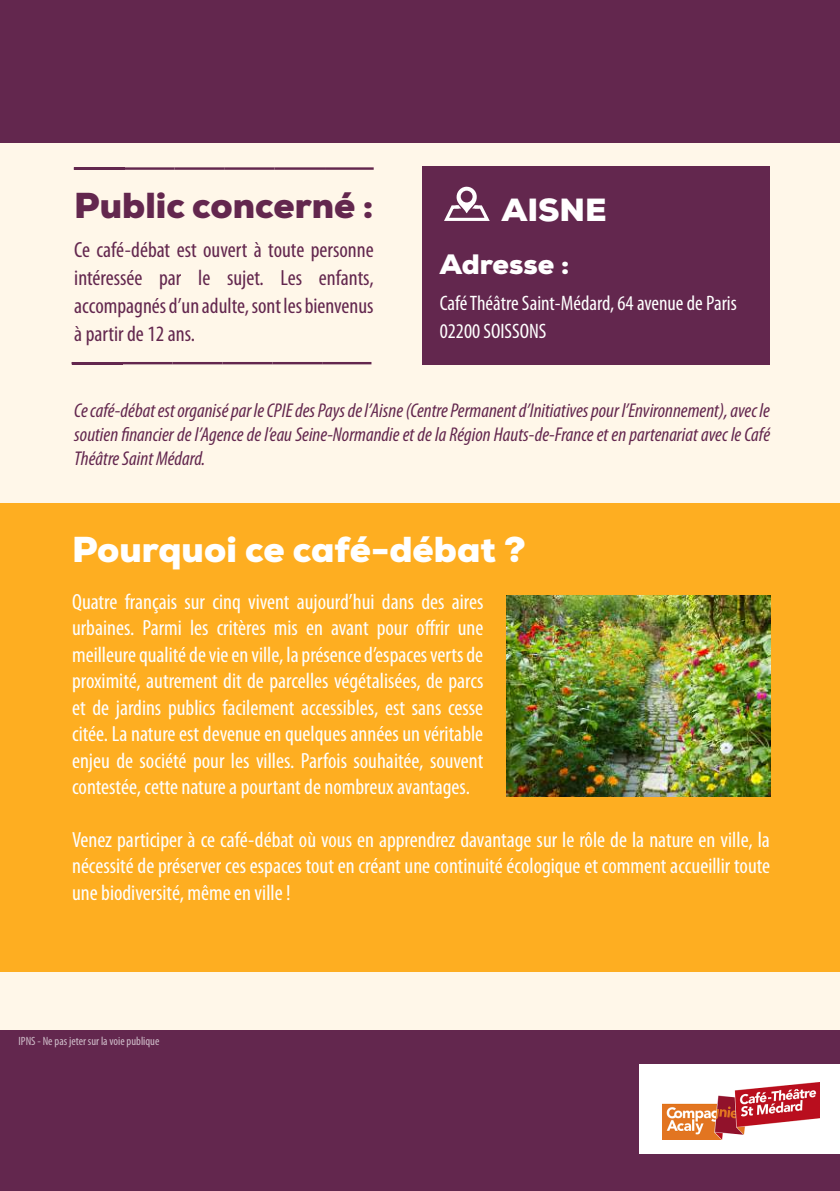
<style>
.page{position:relative;width:840px;height:1191px;background:#fff}
.page>*{position:absolute;margin:0;border:0;box-sizing:border-box;transform-origin:0 0}
.t1{font:900 36px "Nexa";color:#fff}
.t2{font:900 36px "Nexa";color:#63274e}
.t3{font:900 32px "Nexa";color:#fff}
.t4{font:900 28px "Nexa";color:#fff}
.t5{font:condensed 22px/26.4px "Myriad Pro";color:#fff;text-align:justify}
.t6{font:condensed 22px/28px "Myriad Pro";color:#63274e;text-align:justify}
.t7{font:condensed 21px/27.4px "Myriad Pro";color:#fff}
.t8{font:italic condensed 20px/24px "Myriad Pro";color:#63274e;text-align:justify}
.t9{font:condensed 12px "Myriad Pro";color:#d0beca}
</style>
<div class="page">
<div style="left:0;top:0;width:839px;height:1191px;background:#fff7e9"></div>
<div style="left:0;top:1030px;width:839px;height:161px;background:#63274e"></div>
<div style="left:422px;top:166px;width:347px;height:198px;background:#63274e"></div>
<div style="left:0;top:503px;width:839px;height:469px;background:#feae21"></div>
<svg style="left:444px;top:186px;width:46px;height:35px"></svg>
<svg style="left:124px;top:167px;width:249px;height:3px"></svg>
<hr style="left:74px;top:167px;width:50px;height:3px;background:#63274e">
<svg style="left:122px;top:362px;width:249px;height:2px"></svg>
<hr style="left:72px;top:362px;width:50px;height:2px;background:#63274e">
<div style="left:0;top:0;width:839px;height:143px;background:#63274e"></div>
<div style="left:639px;top:1064px;width:200px;height:90px;background:#fff"></div>
<img style="left:662px;top:1083px;width:156px;height:56px">
<img style="left:506px;top:595px;width:263px;height:201px">
<h1 class="t2" style="left:74px;top:182px;width:301px">Public concerné :</h1>
<p class="t6" style="left:74px;top:235px;width:301px">Ce café-débat est ouvert à toute personne intéressée par le sujet. Les enfants, accompagnés d’un adulte, sont les bienvenus à partir de 12 ans.</p>
<h2 class="t3" style="left:501px;top:189px;width:106px">AISNE</h2>
<p class="t4" style="left:439px;top:246px;width:131px">Adresse :</p>
<p class="t7" style="left:439px;top:289px;width:298px">Café Théâtre Saint-Médard, 64 avenue de Paris<br>02200 SOISSONS</p>
<p class="t8" style="left:74px;top:398px;width:697px">Ce café-débat est organisé par le CPIE des Pays de l’Aisne (Centre Permanent d’Initiatives pour l’Environnement), avec le soutien financier de l’Agence de l’eau Seine-Normandie et de la Région Hauts-de-France et en partenariat avec le Café Théâtre Saint Médard.</p>
<h1 class="t1" style="left:72px;top:527px;width:455px">Pourquoi ce café-débat ?</h1>
<p class="t5" style="left:72px;top:588px;width:412px">Quatre français sur cinq vivent aujourd’hui dans des aires urbaines. Parmi les critères mis en avant pour offrir une meilleure qualité de vie en ville, la présence d’espaces verts de proximité, autrement dit de parcelles végétalisées, de parcs et de jardins publics facilement accessibles, est sans cesse citée. La nature est devenue en quelques années un véritable enjeu de société pour les villes. Parfois souhaitée, souvent contestée, cette nature a pourtant de nombreux avantages.</p>
<p class="t5" style="left:72px;top:826px;width:699px">Venez participer à ce café-débat où vous en apprendrez davantage sur le rôle de la nature en ville, la nécessité de préserver ces espaces tout en créant une continuité écologique et comment accueillir toute une biodiversité, même en ville !</p>
<p class="t9" style="left:19px;top:1033px;width:142px">IPNS - Ne pas jeter sur la voie publique</p>
</div>
